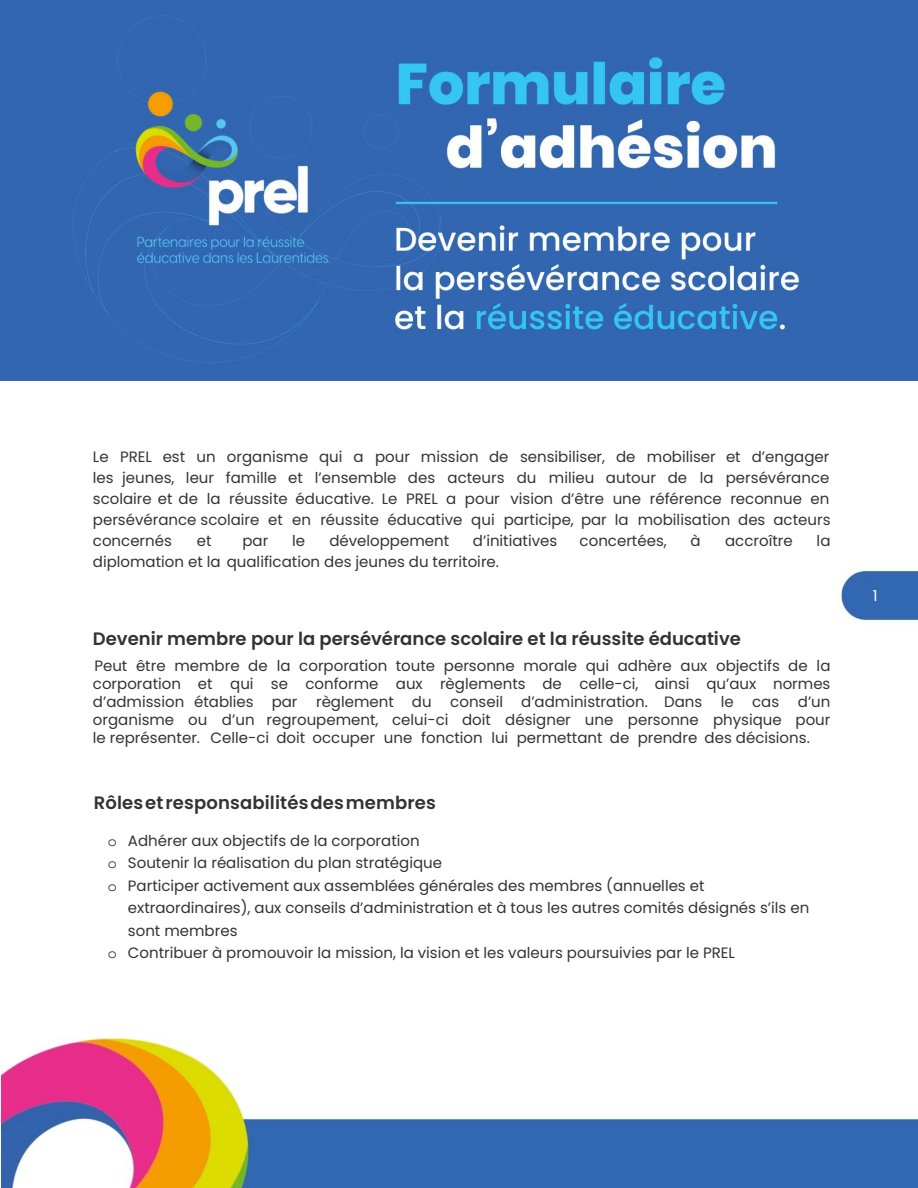
<style>
.page{position:relative;width:918px;height:1188px;background:#fff}
.page>*{position:absolute;margin:0;border:0;box-sizing:border-box;transform-origin:0 0}
.t1{font:600 18px "Poppins";color:#333}
.t2{font:15px/21px "Poppins";color:#333;text-align:justify}
.t3{font:15px "Poppins";color:#333}
.t4{font:15px "Poppins";color:#fff}
.s1{font-family:"Courier Std"}
</style>
<div class="page">
<img style="left:1px;top:380px;width:917px;height:808px">
<img style="left:0;top:0;width:918px;height:380px">
<p class="t2" style="left:93px;top:446px;width:739px">Le PREL est un organisme qui a pour mission de sensibiliser, de mobiliser et d’engager les jeunes, leur famille et l’ensemble des acteurs du milieu autour de la persévérance scolaire et de la réussite éducative. Le PREL a pour vision d’être une référence reconnue en persévérance scolaire et en réussite éducative qui participe, par la mobilisation des acteurs concernés</p>
<p class="t2" style="left:197px;top:530px;width:16px">et</p>
<p class="t2" style="left:242px;top:530px;width:27px">par</p>
<p class="t2" style="left:292px;top:530px;width:14px">le</p>
<p class="t2" style="left:329px;top:530px;width:121px">développement</p>
<p class="t2" style="left:473px;top:530px;width:86px">d’initiatives</p>
<p class="t2" style="left:580px;top:530px;width:89px">concertées,</p>
<p class="t2" style="left:691px;top:530px;width:12px">à</p>
<p class="t2" style="left:725px;top:530px;width:69px">accroître</p>
<p class="t2" style="left:817px;top:530px;width:15px">la</p>
<p class="t2" style="left:93px;top:551px;width:408px">diplomation et la qualification des jeunes du territoire.</p>
<p class="t1" style="left:93px;top:628px;width:649px">Devenir membre pour la persévérance scolaire et la réussite éducative</p>
<p class="t2" style="left:93px;top:656px;width:739px;line-height:18px">Peut être membre de la corporation toute personne morale qui adhère aux objectifs de la corporation et qui se conforme aux règlements de celle-ci, ainsi qu’aux normes d’admission établies par règlement du conseil d’administration. Dans le cas d’un organisme ou d’un regroupement, celui-ci doit désigner une personne physique pour le représenter. Celle-ci doit occuper une fonction lui permettant de prendre des décisions.</p>
<p class="t1" style="left:94px;top:792px;width:344px">Rôlesetresponsabilitésdesmembres</p>
<p class="t3" style="left:108px;top:832px;width:313px"><span class="s1">o</span> Adhérer aux objectifs de la corporation</p>
<p class="t3" style="left:108px;top:854px;width:336px"><span class="s1">o</span> Soutenir la réalisation du plan stratégique</p>
<p class="t3" style="left:108px;top:877px;width:598px"><span class="s1">o</span> Participer activement aux assemblées générales des membres (annuelles et</p>
<p class="t3" style="left:128px;top:899px;width:683px">extraordinaires), aux conseils d’administration et à tous les autres comités désignés s’ils en</p>
<p class="t3" style="left:128px;top:922px;width:111px">sont membres</p>
<p class="t3" style="left:108px;top:944px;width:629px"><span class="s1">o</span> Contribuer à promouvoir la mission, la vision et les valeurs poursuivies par le PREL</p>
<p class="t4" style="left:873px;top:587px;width:6px">1</p>
</div>
